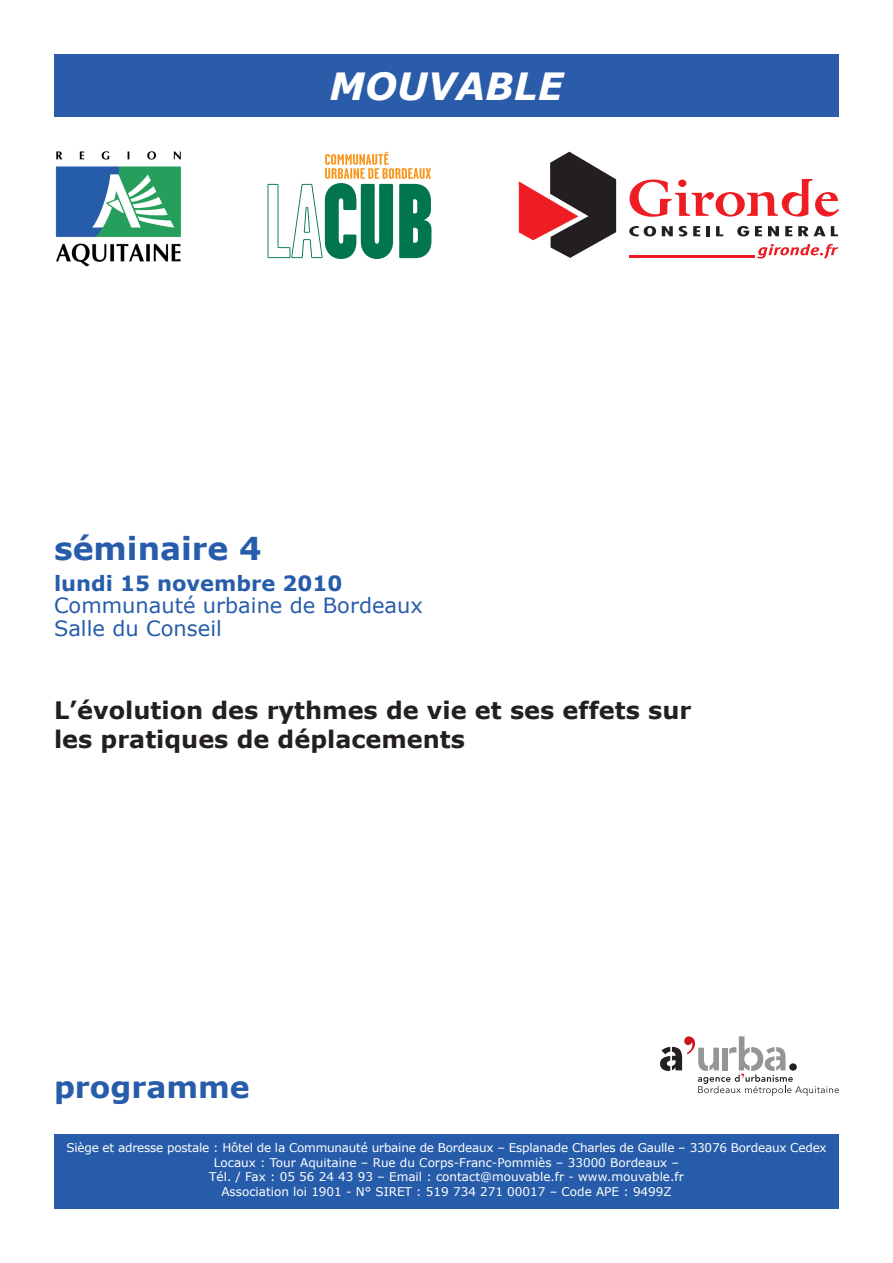
<style>
.page{position:relative;width:893px;height:1263px;background:#fff}
.page>*{position:absolute;margin:0;border:0;box-sizing:border-box;transform-origin:0 0}
.t1{font:italic 700 37.5px "Verdana";color:#fff}
.t2{font:700 31.5px "Verdana";color:#275caa}
.t3{font:700 30px "Verdana";color:#275caa}
.t4{font:700 24px/28.5px "Verdana";color:#231f20}
.t5{font:21px/22.5px "Verdana";color:#275caa}
.t6{font:700 21px "Verdana";color:#275caa}
.t7{font:12px/14.4px "Verdana";color:#fff;text-align:center}
</style>
<div class="page">
<div style="left:54px;top:1135px;width:785px;height:74px;background:#275caa"></div>
<svg style="left:660px;top:1036px;width:179px;height:60px"></svg>
<div style="left:54px;top:54px;width:785px;height:63px;background:#2a5caa"></div>
<img style="left:55px;top:152px;width:126px;height:114px">
<svg style="left:267px;top:152px;width:164px;height:107px"></svg>
<svg style="left:629px;top:226px;width:27px;height:10px"></svg>
<svg style="left:662px;top:226px;width:11px;height:10px"></svg>
<svg style="left:679px;top:226px;width:8px;height:10px"></svg>
<svg style="left:693px;top:226px;width:7px;height:10px"></svg>
<hr style="left:706px;top:226px;width:4px;height:10px;background:#231f20">
<svg style="left:716px;top:226px;width:7px;height:10px"></svg>
<svg style="left:737px;top:226px;width:12px;height:10px"></svg>
<svg style="left:755px;top:226px;width:7px;height:10px"></svg>
<svg style="left:768px;top:226px;width:11px;height:10px"></svg>
<svg style="left:785px;top:226px;width:7px;height:10px"></svg>
<svg style="left:798px;top:226px;width:40px;height:10px"></svg>
<svg style="left:518px;top:152px;width:98px;height:106px"></svg>
<svg style="left:629px;top:179px;width:210px;height:38px"></svg>
<hr style="left:629px;top:255px;width:125px;height:2px;background:#ee1d23">
<svg style="left:757px;top:244px;width:81px;height:15px"></svg>
<h1 class="t1" style="left:330px;top:62px;width:235px">MOUVABLE</h1>
<h2 class="t2" style="left:54px;top:528px;width:209px">séminaire 4</h2>
<h3 class="t6" style="left:54px;top:570px;width:290px">lundi 15 novembre 2010</h3>
<h3 class="t5" style="left:54px;top:594px;width:370px">Communauté urbaine de Bordeaux<br>Salle du Conseil</h3>
<h3 class="t4" style="left:54px;top:695px;width:639px">L’évolution des rythmes de vie et ses effets sur les pratiques de déplacements</h3>
<h3 class="t3" style="left:54px;top:1067px;width:197px">programme</h3>
<p class="t7" style="left:66px;top:1140px;width:762px">Siège et adresse postale : Hôtel de la Communauté urbaine de Bordeaux – Esplanade Charles de Gaulle – 33076 Bordeaux Cedex Locaux : Tour Aquitaine – Rue du Corps-Franc-Pommiès – 33000 Bordeaux –<br>Tél. / Fax : 05 56 24 43 93 – Email : contact@mouvable.fr - www.mouvable.fr<br>Association loi 1901 - N° SIRET : 519 734 271 00017 – Code APE : 9499Z</p>
</div>
